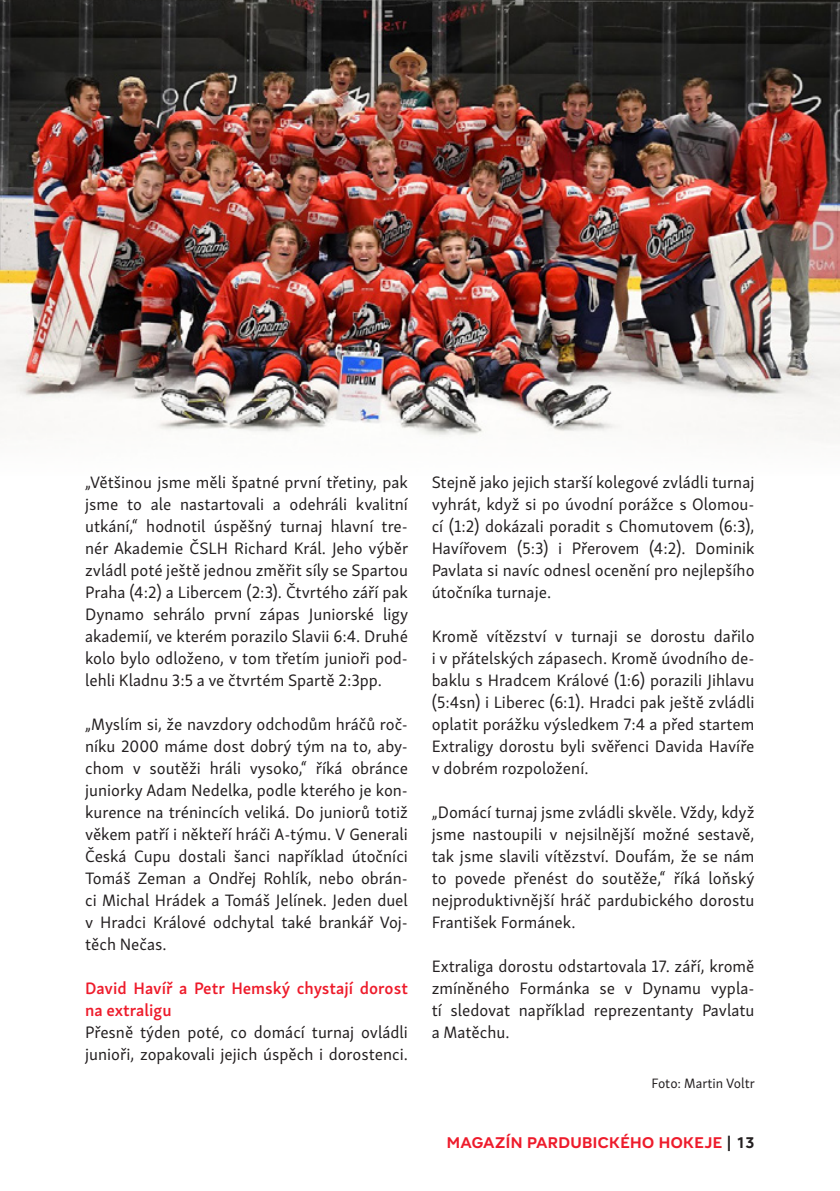
<style>
.page{position:relative;width:840px;height:1191px;background:#fff}
.page>*{position:absolute;margin:0;border:0;box-sizing:border-box;transform-origin:0 0}
.t1{font:17px/22px "Skolar Sans Latn TEST";color:#231f20;text-align:justify}
.t2{font:600 17px/22px "Skolar Sans Latn TEST";color:#ee1b2b}
.Zapati{font:700 16px "Adelphi PE";letter-spacing:.025em;color:#ee1b2b}
.Otazky{font:14px "Skolar Sans Latn TEST";color:#231f20}
.s1{color:#231f20}
</style>
<div class="page">
<img style="left:1px;top:0;width:838px;height:441px">
<img style="left:0;top:0;width:1px;height:1048px">
<p class="t1" style="left:85px;top:470px;width:324px">„Většinou jsme měli špatné první třetiny, pak jsme to ale nastartovali a odehráli kvalitní utkání,“ hodnotil úspěšný turnaj hlavní tre&shy;nér Akademie ČSLH Richard Král. Jeho výběr zvládl poté ještě jednou změřit síly se Spartou Praha (4:2) a Libercem (2:3). Čtvrtého září pak Dynamo sehrálo první zápas Juniorské ligy akademií, ve kterém porazilo Slavii 6:4. Druhé kolo bylo odloženo, v tom třetím junioři pod&shy;lehli Kladnu 3:5 a ve čtvrtém Spartě 2:3pp.</p>
<p class="t1" style="left:85px;top:712px;width:324px">„Myslím si, že navzdory odchodům hráčů roč&shy;níku 2000 máme dost dobrý tým na to, aby&shy;chom v soutěži hráli vysoko,“ říká obránce juniorky Adam Nedelka, podle kterého je kon&shy;kurence na trénincích veliká. Do juniorů totiž věkem patří i někteří hráči A-týmu. V Generali Česká Cupu dostali šanci například útočníci Tomáš Zeman a Ondřej Rohlík, nebo obrán&shy;ci Michal Hrádek a Tomáš Jelínek. Jeden duel v Hradci Králové odchytal také brankář Voj&shy;těch Nečas.</p>
<p class="t2" style="left:85px;top:975px;width:324px">David Havíř a Petr Hemský chystají dorost na extraligu</p>
<p class="t1" style="left:85px;top:1020px;width:324px">Přesně týden poté, co domácí turnaj ovládli junioři, zopakovali jejich úspěch i dorostenci.</p>
<p class="t1" style="left:431px;top:470px;width:324px">Stejně jako jejich starší kolegové zvládli turnaj vyhrát, když si po úvodní porážce s Olomou&shy;cí (1:2) dokázali poradit s Chomutovem (6:3), Havířovem (5:3) i Přerovem (4:2). Dominik Pavlata si navíc odnesl ocenění pro nejlepšího útočníka turnaje.</p>
<p class="t1" style="left:431px;top:624px;width:324px">Kromě vítězství v turnaji se dorostu dařilo i v přátelských zápasech. Kromě úvodního de&shy;baklu s Hradcem Králové (1:6) porazili Jihlavu (5:4sn) i Liberec (6:1). Hradci pak ještě zvládli oplatit porážku výsledkem 7:4 a před startem Extraligy dorostu byli svěřenci Davida Havíře v dobrém rozpoložení.</p>
<p class="t1" style="left:431px;top:800px;width:324px">„Domácí turnaj jsme zvládli skvěle. Vždy, když jsme nastoupili v nejsilnější možné sestavě, tak jsme slavili vítězství. Doufám, že se nám to povede přenést do soutěže,“ říká loňský nejproduktivnější hráč pardubického dorostu František Formánek.</p>
<p class="t1" style="left:431px;top:954px;width:324px">Extraliga dorostu odstartovala 17. září, kromě zmíněného Formánka se v Dynamu vypla&shy;tí sledovat například reprezentanty Pavlatu a Matěchu.</p>
<p class="Otazky" style="left:651px;top:1072px;width:105px">Foto: Martin Voltr</p>
<p class="Zapati" style="left:446px;top:1131px;width:309px">MAGAZÍN PARDUBICKÉHO HOKEJE <span class="s1">| 13</span></p>
</div>
